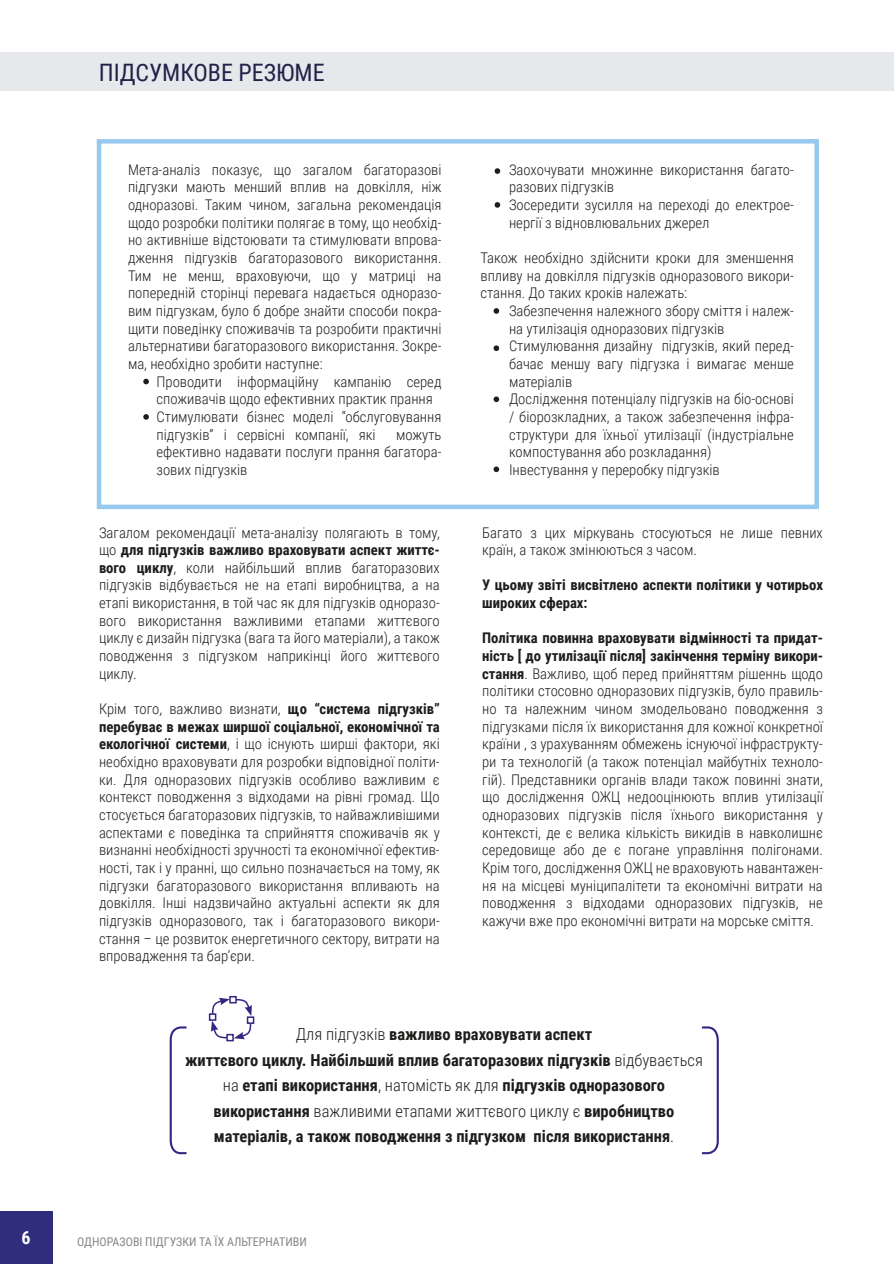
<style>
.page{position:relative;width:894px;height:1264px;background:#fff}
.page>*{position:absolute;margin:0;border:0;box-sizing:border-box;transform-origin:0 0}
.t1{font:24px "Roboto Condensed";color:#242149}
.t2{font:700 18px "Roboto Condensed";color:#fff}
.t3{font:700 16.5px/25.5px "Roboto Condensed";color:#1d1d1b;text-align:center}
.t4{font:300 14.7px/17.7px "Roboto Condensed";color:#1d1d1b;text-align:justify}
.t5{font:700 14.7px/17.7px "Roboto Condensed";color:#1d1d1b}
.t6{font:12px "Roboto Condensed";color:#878787}
.s1{font-weight:700}
.s2{font-weight:300}
</style>
<div class="page">
<svg style="left:701px;top:1026px;width:18px;height:128px"></svg>
<svg style="left:169px;top:1026px;width:18px;height:128px"></svg>
<div style="left:0;top:53px;width:893px;height:38px;background:#e6e8eb"></div>
<div style="left:97px;top:139px;width:721px;height:370px;border:4px solid #97c9ee"></div>
<div style="left:0;top:1211px;width:52px;height:52px;background:#2e2e7d"></div>
<div style="left:209px;top:1013px;width:7px;height:7px;border:2px solid #312783"></div>
<div style="left:229px;top:995px;width:8px;height:8px;border:2px solid #312783"></div>
<div style="left:247px;top:1016px;width:7px;height:7px;border:2px solid #312783"></div>
<svg style="left:211px;top:997px;width:41px;height:41px"></svg>
<div style="left:226px;top:1033px;width:8px;height:8px;border:2px solid #312783"></div>
<svg style="left:143px;top:378px;width:6px;height:6px"></svg>
<svg style="left:143px;top:414px;width:6px;height:5px"></svg>
<svg style="left:494px;top:168px;width:6px;height:6px"></svg>
<svg style="left:494px;top:202px;width:6px;height:6px"></svg>
<svg style="left:493px;top:308px;width:6px;height:6px"></svg>
<svg style="left:493px;top:345px;width:6px;height:6px"></svg>
<svg style="left:493px;top:396px;width:6px;height:6px"></svg>
<svg style="left:493px;top:466px;width:6px;height:6px"></svg>
<h1 class="t1" style="left:99px;top:55px;width:227px">ПІДСУМКОВЕ РЕЗЮМЕ</h1>
<p class="t4" style="left:128px;top:160px;width:315px">Мета-аналіз показує, що загалом багаторазові підгузки мають менший вплив на довкілля, ніж одноразові. Таким чином, загальна рекомендація щодо розробки політики полягає в тому, що необхід&shy;но активніше відстоювати та стимулювати впрова&shy;дження підгузків багаторазового використання.<br>Тим не менш, враховуючи, що у матриці на попередній сторінці перевага надається одноразо&shy;вим підгузкам, було б добре знайти способи покра&shy;щити поведінку споживачів та розробити практичні альтернативи багаторазового використання. Зокре&shy;ма, необхідно зробити наступне:</p>
<p class="t4" style="left:156px;top:372px;width:286px;text-align:left">Проводити інформаційну кампанію серед споживачів щодо ефективних практик прання Стимулювати бізнес моделі “обслуговування підгузків” і сервісні компанії, які</p>
<p class="t4" style="left:156px;top:425px;width:286px;text-indent:239px">можуть ефективно надавати послуги прання багатора&shy;зових підгузків</p>
<p class="t4" style="left:99px;top:523px;width:342px">Загалом рекомендації мета-аналізу полягають в тому, що <span class="s1">для підгузків важливо враховувати аспект життє&shy;вого циклу</span>, коли найбільший вплив багаторазових підгузків відбувається не на етапі виробництва, а на етапі використання, в той час як для підгузків одноразо&shy;вого використання важливими етапами життєвого циклу є дизайн підгузка (вага та його матеріали), а також поводження з підгузком наприкінці його життєвого циклу.</p>
<p class="t4" style="left:99px;top:699px;width:342px">Крім того, важливо визнати, <span class="s1">що “система підгузків” перебуває в межах ширшої соціальної, економічної та екологічної системи</span>, і що існують ширші фактори, які необхідно враховувати для розробки відповідної політи&shy;ки. Для одноразових підгузків особливо важливим є контекст поводження з відходами на рівні громад. Що стосується багаторазових підгузків, то найважливішими аспектами є поведінка та сприйняття споживачів як у визнанні необхідності зручності та економічної ефектив&shy;ності, так і у пранні, що сильно позначається на тому, як підгузки багаторазового використання впливають на довкілля. Інші надзвичайно актуальні аспекти як для підгузків одноразового, так і багаторазового викори&shy;стання – це розвиток енергетичного сектору, витрати на впровадження та бар’єри.</p>
<p class="t4" style="left:509px;top:160px;width:286px;text-align:left">Заохочувати множинне використання багато&shy;разових підгузків<br>Зосередити зусилля на переході до електрое&shy;нергії з відновлювальних джерел</p>
<p class="t4" style="left:480px;top:248px;width:315px">Також необхідно здійснити кроки для зменшення впливу на довкілля підгузків одноразового викори&shy;стання. До таких кроків належать:</p>
<p class="t4" style="left:509px;top:301px;width:286px;text-align:left">Забезпечення належного збору сміття і належ&shy;на утилізація одноразових підгузків Стимулювання дизайну підгузків, який перед&shy;бачає меншу вагу підгузка і вимагає менше матеріалів<br>Дослідження потенціалу підгузків на біо-основі / біорозкладних, а також забезпечення інфра&shy;структури для їхньої утилізації (індустріальне компостування або розкладання)<br>Інвестування у переробку підгузків</p>
<p class="t4" style="left:482px;top:523px;width:342px">Багато з цих міркувань стосуються не лише певних країн, а також змінюються з часом.</p>
<p class="t5" style="left:482px;top:575px;width:342px">У цьому звіті висвітлено аспекти політики у чотирьох широких сферах:</p>
<p class="t4" style="left:482px;top:628px;width:342px"><span class="s1">Політика повинна враховувати відмінності та придат&shy;ність [ до утилізації після] закінчення терміну викори&shy;стання</span>. Важливо, щоб перед прийняттям рішеннь щодо політики стосовно одноразових підгузків, було правиль&shy;но та належним чином змодельовано поводження з підгузками після їх використання для кожної конкретної країни , з урахуванням обмежень існуючої інфраструкту&shy;ри та технологій (а також потенціал майбутніх техноло&shy;гій). Представники органів влади також повинні знати, що дослідження ОЖЦ недооцінюють вплив утилізації одноразових підгузків після їхнього використання у контексті, де є велика кількість викидів в навколишнє середовище або де є погане управління полігонами.<br>Крім того, дослідження ОЖЦ не враховують навантажен&shy;ня на місцеві муніципалітети та економічні витрати на поводження з відходами одноразових підгузків, не кажучи вже про економічні витрати на морське сміття.</p>
<p class="t3" style="left:185px;top:1020px;width:519px"><span class="s2">Для підгузків</span> важливо враховувати аспект<br>життєвого циклу. Найбільший вплив багаторазових підгузків <span class="s2">відбувається на</span> етапі використання<span class="s2">, натомість як для</span> підгузків одноразового використання <span class="s2">важливими етапами життєвого циклу є</span> виробництво матеріалів, а також поводження з підгузком після використання<span class="s2">.</span></p>
<p class="t2" style="left:22px;top:1224px;width:11px">6</p>
<p class="t6" style="left:77px;top:1232px;width:231px">ОДНОРАЗОВІ ПІДГУЗКИ ТА ЇХ АЛЬТЕРНАТИВИ</p>
</div>
